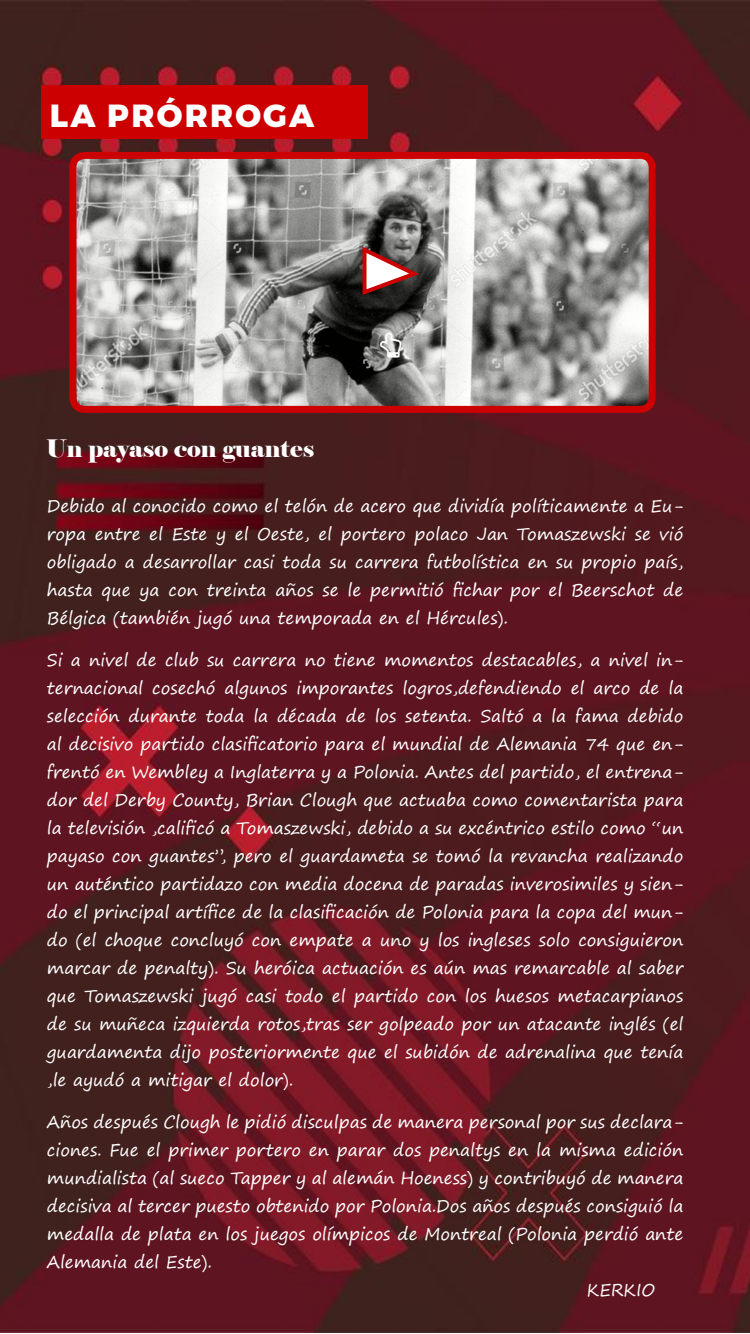
<style>
.page{position:relative;width:750px;height:1334px;background:#fff}
.page>*{position:absolute;margin:0;border:0;box-sizing:border-box;transform-origin:0 0}
.t1{font:800 32px "Montserrat";letter-spacing:.07em;color:#fff}
.t2{font:24px "Elephant";color:#fff}
.t3{font:17px/28px "Segoe Print";color:#fff;text-align:justify}
</style>
<div class="page">
<img style="left:0;top:0;width:750px;height:1333px">
<div style="left:41px;top:85px;width:327px;height:53px;background:#c00"></div>
<img style="left:77px;top:160px;width:571px;height:245px">
<div style="left:69px;top:152px;width:587px;height:261px;border:7px solid #c00;border-radius:12px"></div>
<svg style="left:359px;top:244px;width:65px;height:54px"></svg>
<svg style="left:380px;top:332px;width:22px;height:25px"></svg>
<h1 class="t1" style="left:50px;top:96px;width:266px">LA PRÓRROGA</h1>
<h2 class="t2" style="left:46px;top:433px;width:270px">Un payaso con guantes</h2>
<p class="t3" style="left:47px;top:491px;width:638px">Debido al conocido como el telón de acero que dividía políticamente a Eu&shy;ropa entre el Este y el Oeste, el portero polaco Jan Tomaszewski se vió obligado a desarrollar casi toda su carrera futbolística en su propio país, hasta que ya con treinta años se le permitió fichar por el Beerschot de Bélgica (también jugó una temporada en el Hércules).</p>
<p class="t3" style="left:47px;top:645px;width:638px">Si a nivel de club su carrera no tiene momentos destacables, a nivel in&shy;ternacional cosechó algunos imporantes logros,defendiendo el arco de la selección durante toda la década de los setenta. Saltó a la fama debido al decisivo partido clasificatorio para el mundial de Alemania 74 que en&shy;frentó en Wembley a Inglaterra y a Polonia. Antes del partido, el entrena&shy;dor del Derby County, Brian Clough que actuaba como comentarista para la televisión ,calificó a Tomaszewski, debido a su excéntrico estilo como “un payaso con guantes”, pero el guardameta se tomó la revancha realizando un auténtico partidazo con media docena de paradas inverosimiles y sien&shy;do el principal artífice de la clasificación de Polonia para la copa del mun&shy;do (el choque concluyó con empate a uno y los ingleses solo consiguieron marcar de penalty). Su heróica actuación es aún mas remarcable al saber que Tomaszewski jugó casi todo el partido con los huesos metacarpianos de su muñeca izquierda rotos,tras ser golpeado por un atacante inglés (el guardamenta dijo posteriormente que el subidón de adrenalina que tenía ,le ayudó a mitigar el dolor).</p>
<p class="t3" style="left:47px;top:1108px;width:638px">Años después Clough le pidió disculpas de manera personal por sus declara-</p>
<p class="t3" style="left:47px;top:1136px;width:638px">ciones. Fue el primer portero en parar dos penaltys en la misma edición</p>
<p class="t3" style="left:47px;top:1164px;width:638px">mundialista (al sueco Tapper y al alemán Hoeness) y contribuyó de manera</p>
<p class="t3" style="left:47px;top:1192px;width:638px">decisiva al tercer puesto obtenido por Polonia.Dos años después consiguió la</p>
<p class="t3" style="left:47px;top:1220px;width:638px">medalla de plata en los juegos olímpicos de Montreal (Polonia perdió ante</p>
<p class="t3" style="left:47px;top:1248px;width:167px">Alemania del Este).</p>
<p class="t3" style="left:587px;top:1276px;width:70px">KERKIO</p>
</div>
